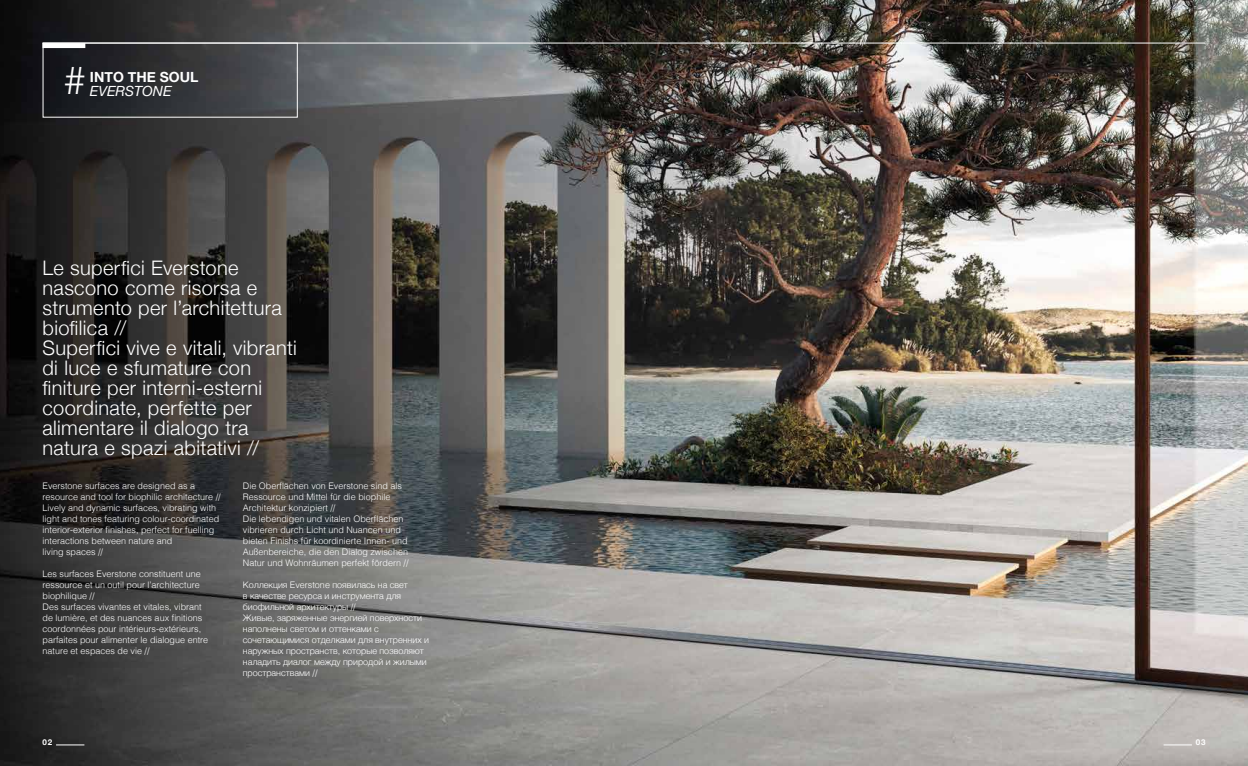
<style>
.page{position:relative;width:1248px;height:766px;background:#fff}
.page>*{position:absolute;margin:0;border:0;box-sizing:border-box;transform-origin:0 0}
.t1{font:300 39.3px "Helvetica Neue";color:#fff}
.t2{font:300 20px/20px "Helvetica Neue";letter-spacing:.015em;color:#fff}
.t3{font:700 14px "Helvetica Neue";color:#fff}
.t4{font:italic 14px "Helvetica Neue";color:#fff}
.t5{font:300 9px/11px "Helvetica";color:#fff}
.t6{font:700 8px "Helvetica Neue";color:#fff}
</style>
<div class="page">
<img style="left:0;top:0;width:1247px;height:765px">
<hr style="left:43px;top:43px;width:1162px;height:1px;background:#fff">
<div style="left:43px;top:43px;width:42px;height:5px;background:#fff"></div>
<div style="left:43px;top:43px;width:255px;height:75px;border:1px solid #fff"></div>
<svg style="left:56px;top:744px;width:28px;height:1px"></svg>
<svg style="left:1163px;top:744px;width:28px;height:1px"></svg>
<h1 class="t1" style="left:64px;top:48px;width:23px">#</h1>
<h3 class="t3" style="left:90px;top:66px;width:110px">INTO THE SOUL</h3>
<h3 class="t4" style="left:90px;top:81px;width:83px">EVERSTONE</h3>
<p class="t2" style="left:43px;top:256px;width:256px">Le superfici Everstone nascono come risorsa e strumento per l’architettura biofilica //<br>Superfici vive e vitali, vibranti di luce e sfumature con finiture per interni-esterni coordinate, perfette per alimentare il dialogo tra natura e spazi abitativi //</p>
<p class="t5" style="left:43px;top:479px;width:180px">Everstone surfaces are designed as a resource and tool for biophilic architecture // Lively and dynamic surfaces, vibrating with light and tones featuring colour-coordinated interior-exterior finishes, perfect for fuelling interactions between nature and<br>living spaces //</p>
<p class="t5" style="left:43px;top:567px;width:167px">Les surfaces Everstone constituent une ressource et un outil pour l’architecture biophilique //<br>Des surfaces vivantes et vitales, vibrant de lumière, et des nuances aux finitions coordonnées pour intérieurs-extérieurs, parfaites pour alimenter le dialogue entre nature et espaces de vie //</p>
<p class="t5" style="left:243px;top:479px;width:167px">Die Oberflächen von Everstone sind als Ressource und Mittel für die biophile Architektur konzipiert //<br>Die lebendigen und vitalen Oberflächen vibrieren durch Licht und Nuancen und bieten Finishs für koordinierte Innen- und Außenbereiche, die den Dialog zwischen Natur und Wohnräumen perfekt fördern //</p>
<p class="t5" style="left:243px;top:578px;width:188px">Коллекция Everstone появилась на свет<br>в качестве ресурса и инструмента для биофильной архитектуры //<br>Живые, заряженные энергией поверхности наполнены светом и оттенками с сочетающимися отделками для внутренних и наружных пространств, которые позволяют наладить диалог между природой и жилыми пространствами //</p>
<p class="t6" style="left:43px;top:736px;width:11px">02</p>
<p class="t6" style="left:1195px;top:736px;width:11px">03</p>
</div>
